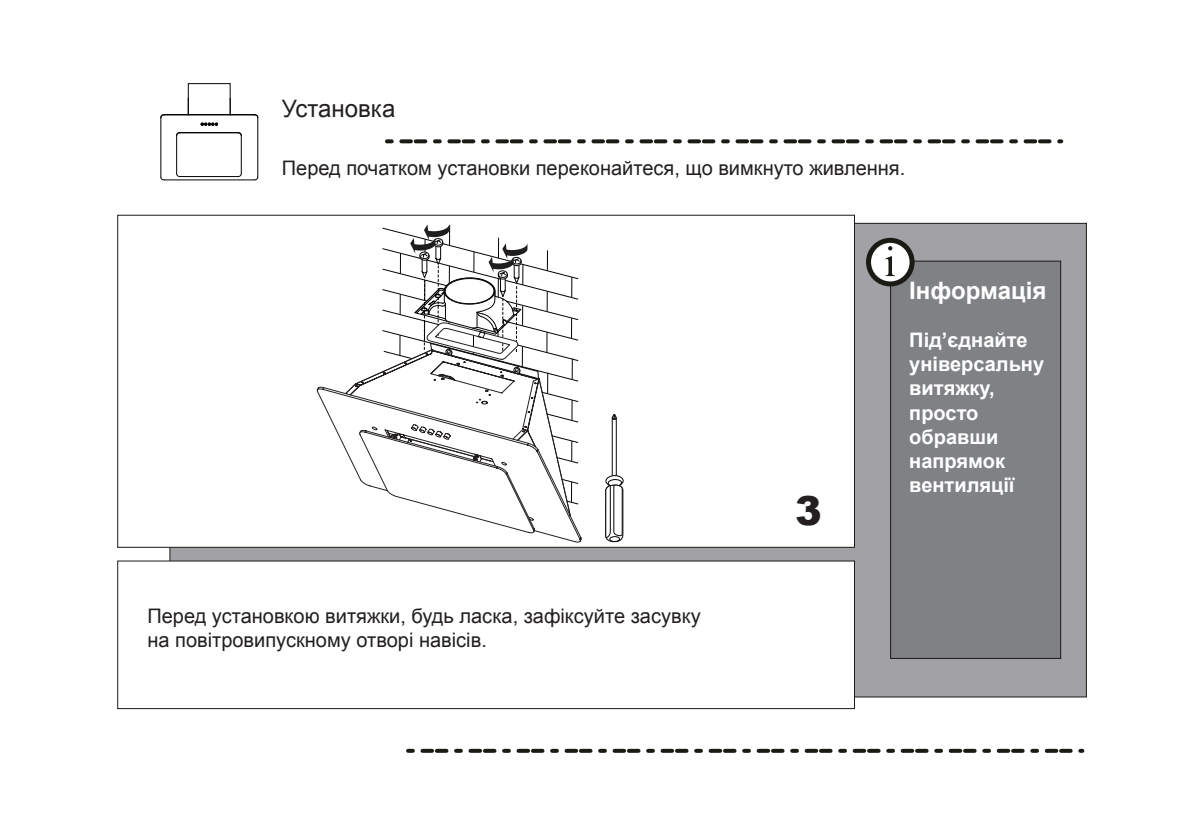
<style>
.page{position:relative;width:1191px;height:840px;background:#fff}
.page>*{position:absolute;margin:0;border:0;box-sizing:border-box;transform-origin:0 0}
.t1{font:900 40px "Arial";color:#231f20}
.t2{font:700 24px "Arial";color:#fff}
.t3{font:24px "Arial";color:#231f20}
.t4{font:20px/24px "Arial";color:#231f20}
.t5{font:700 20px/24px "Arial";color:#fff}
</style>
<div class="page">
<div style="left:169px;top:223px;width:918px;height:474px;background:#a2a1a5;border:1px solid #1c1a15"></div>
<div style="left:890px;top:261px;width:170px;height:397px;background:#7f8184"></div>
<div style="left:890px;top:260px;width:171px;height:398px;border:1px solid #1c1a15"></div>
<svg style="left:868px;top:240px;width:44px;height:44px"></svg>
<div style="left:866px;top:238px;width:48px;height:48px;border:5px solid #1c1a15;border-radius:50%"></div>
<svg style="left:885px;top:256px;width:10px;height:20px"></svg>
<svg style="left:888px;top:246px;width:4px;height:4px"></svg>
<svg style="left:387px;top:139px;width:674px;height:4px"></svg>
<svg style="left:408px;top:748px;width:674px;height:4px"></svg>
<div style="left:117px;top:560px;width:738px;height:148px;background:#fff"></div>
<div style="left:117px;top:214px;width:738px;height:333px;background:#fff;border:1px solid #1c1a15"></div>
<hr style="left:160px;top:118px;width:1px;height:59px;background:#030303">
<hr style="left:180px;top:132px;width:58px;height:1px;background:#030303">
<hr style="left:230px;top:84px;width:1px;height:31px;background:#030303">
<hr style="left:188px;top:84px;width:1px;height:31px;background:#030303">
<hr style="left:188px;top:83px;width:42px;height:1px;background:#030303">
<hr style="left:241px;top:135px;width:1px;height:39px;background:#030303">
<hr style="left:180px;top:176px;width:58px;height:1px;background:#030303">
<hr style="left:176px;top:135px;width:1px;height:39px;background:#030303">
<hr style="left:257px;top:118px;width:1px;height:59px;background:#030303">
<hr style="left:164px;top:179px;width:90px;height:1px;background:#030303">
<hr style="left:164px;top:114px;width:90px;height:1px;background:#030303">
<svg style="left:230px;top:98px;width:1px;height:16px"></svg>
<svg style="left:188px;top:99px;width:1px;height:15px"></svg>
<svg style="left:160px;top:114px;width:5px;height:4px"></svg>
<svg style="left:201px;top:123px;width:17px;height:3px"></svg>
<svg style="left:605px;top:414px;width:18px;height:127px"></svg>
<svg style="left:316px;top:381px;width:266px;height:161px"></svg>
<svg style="left:359px;top:224px;width:220px;height:307px"></svg>
<p class="t3" style="left:282px;top:92px;width:115px">Установка</p>
<p class="t4" style="left:282px;top:156px;width:625px">Перед початком установки переконайтеся, що вимкнуто живлення.</p>
<p class="t4" style="left:147px;top:604px;width:555px">Перед установкою витяжки, будь ласка, зафіксуйте засувку на повітровипускному отворі навісів.</p>
<h1 class="t1" style="left:795px;top:481px;width:28px">3</h1>
<p class="t2" style="left:909px;top:275px;width:139px">Інформація</p>
<p class="t5" style="left:909px;top:329px;width:136px">Під’єднайте універсальну витяжку, просто обравши напрямок вентиляції</p>
</div>
